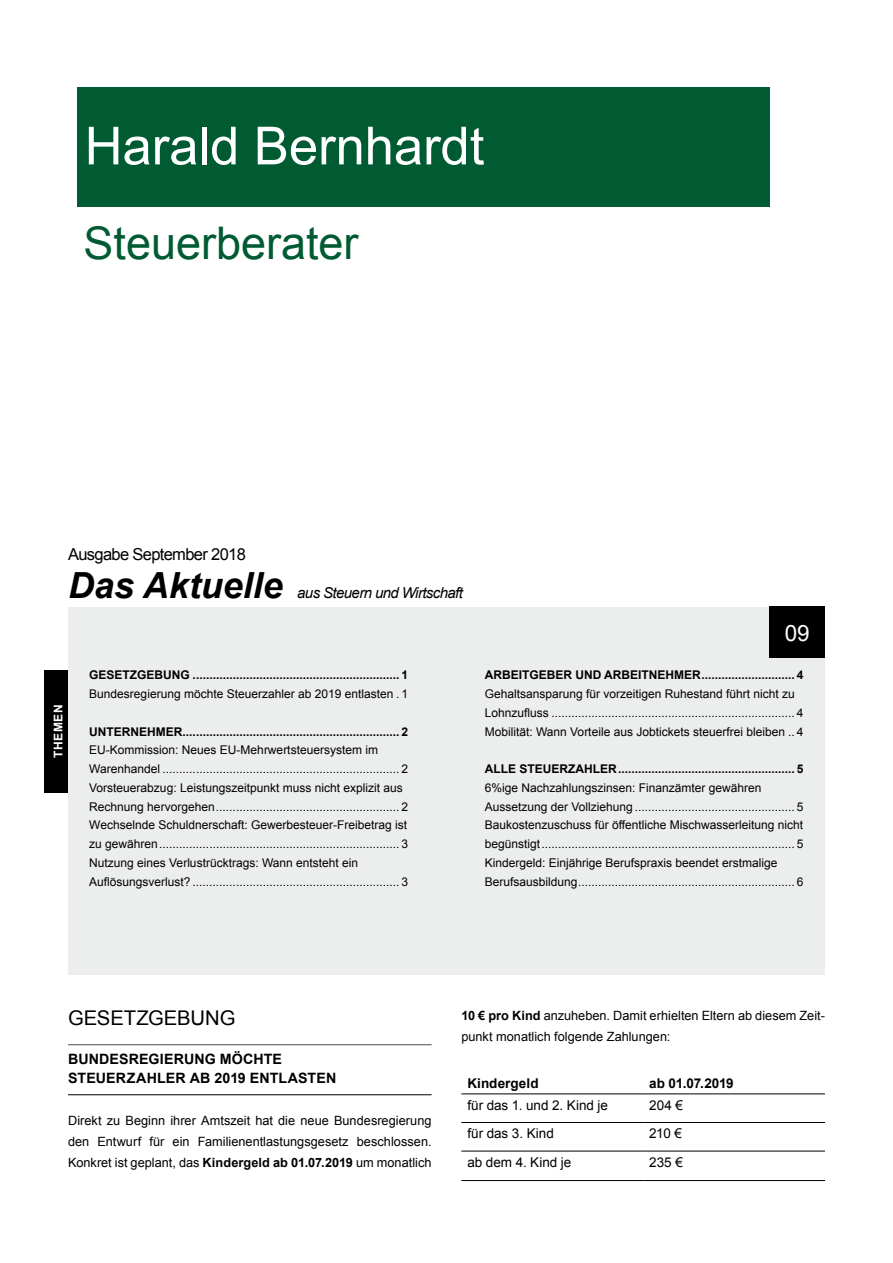
<style>
.page{position:relative;width:893px;height:1263px;background:#fff}
.page>*{position:absolute;margin:0;border:0;box-sizing:border-box;transform-origin:0 0}
.t1{font:52.5px "Arial";color:#fff}
.t2{font:45px "Arial";color:#005a32}
.t3{font:italic 700 36px "Arial";color:#000}
.t4{font:22.5px "Arial";color:#fff}
.t5{font:20.25px "Arial";color:#000}
.t6{font:16.5px "Arial";letter-spacing:-.04em;color:#000}
.t7{font:italic 15px "Arial";letter-spacing:-.04em;color:#000}
.t8{font:700 14.25px/19.5px "Arial";letter-spacing:.01em;color:#000}
.t9{font:13.5px "Arial";color:#000}
.t10{font:700 13.5px "Arial";letter-spacing:-.015em;color:#000}
.t11{font:700 13.5px "Arial";letter-spacing:.005em;color:#000}
.t12{font:12.75px/21px "Arial";color:#000;text-align:justify}
.t13{font:12px/18.8px "Arial";color:#000}
.t14{font:700 12px "Arial";color:#000}
.t15{font:700 12px "Arial";letter-spacing:.05em;color:#fff}
.s1{font-weight:700}
</style>
<div class="page">
<div style="left:77px;top:87px;width:693px;height:119px;background:#005a32"></div>
<div style="left:68px;top:607px;width:757px;height:367px;background:#eceded"></div>
<hr style="left:68px;top:1044px;width:364px;height:1px;background:#4b4b4d">
<hr style="left:68px;top:1094px;width:364px;height:1px;background:#000">
<hr style="left:461px;top:1093px;width:182px;height:1px;background:#000">
<hr style="left:643px;top:1093px;width:182px;height:1px;background:#000">
<hr style="left:461px;top:1122px;width:182px;height:1px;background:#000">
<hr style="left:643px;top:1122px;width:182px;height:1px;background:#000">
<hr style="left:461px;top:1151px;width:182px;height:1px;background:#000">
<hr style="left:461px;top:1180px;width:182px;height:1px;background:#000">
<hr style="left:643px;top:1151px;width:182px;height:1px;background:#000">
<hr style="left:643px;top:1180px;width:182px;height:1px;background:#000">
<div style="left:770px;top:607px;width:55px;height:51px;background:#000"></div>
<div style="left:45px;top:670px;width:23px;height:122px;background:#000"></div>
<h1 class="t1" style="left:85px;top:112px;width:401px">Harald Bernhardt</h1>
<h2 class="t2" style="left:84px;top:213px;width:276px">Steuerberater</h2>
<h3 class="t6" style="left:68px;top:544px;width:179px">Ausgabe September 2018</h3>
<h3 class="t3" style="left:68px;top:561px;width:216px">Das Aktuelle</h3>
<p class="t7" style="left:297px;top:583px;width:167px">aus Steuern und Wirtschaft</p>
<p class="t15" style="left:50px;top:758px;width:55px;rotate:-90deg">THEMEN</p>
<p class="t14" style="left:89px;top:667px;width:320px">GESETZGEBUNG .............................................................. 1</p>
<p class="t13" style="left:89px;top:685px;width:320px">Bundesregierung möchte Steuerzahler ab 2019 entlasten . 1</p>
<p class="t14" style="left:89px;top:723px;width:320px">UNTERNEHMER................................................................. 2</p>
<p class="t13" style="left:89px;top:741px;width:320px">EU-Kommission: Neues EU-Mehrwertsteuersystem im Warenhandel ....................................................................... 2<br>Vorsteuerabzug: Leistungszeitpunkt muss nicht explizit aus Rechnung hervorgehen....................................................... 2<br>Wechselnde Schuldnerschaft: Gewerbesteuer-Freibetrag ist zu gewähren........................................................................ 3<br>Nutzung eines Verlustrücktrags: Wann entsteht ein Auflösungsverlust? .............................................................. 3</p>
<h3 class="t4" style="left:785px;top:618px;width:27px">09</h3>
<p class="t14" style="left:485px;top:667px;width:320px">ARBEITGEBER UND ARBEITNEHMER............................ 4</p>
<p class="t13" style="left:485px;top:685px;width:320px">Gehaltsansparung für vorzeitigen Ruhestand führt nicht zu<br>Lohnzufluss ......................................................................... 4<br>Mobilität: Wann Vorteile aus Jobtickets steuerfrei bleiben .. 4</p>
<p class="t14" style="left:485px;top:761px;width:320px">ALLE STEUERZAHLER..................................................... 5</p>
<p class="t13" style="left:485px;top:778px;width:320px">6%ige Nachzahlungszinsen: Finanzämter gewähren Aussetzung der Vollziehung ................................................ 5<br>Baukostenzuschuss für öffentliche Mischwasserleitung nicht begünstigt............................................................................ 5<br>Kindergeld: Einjährige Berufspraxis beendet erstmalige Berufsausbildung................................................................. 6</p>
<h3 class="t5" style="left:68px;top:1005px;width:169px">GESETZGEBUNG</h3>
<p class="t8" style="left:68px;top:1049px;width:270px">BUNDESREGIERUNG MÖCHTE<br>STEUERZAHLER AB 2019 ENTLASTEN</p>
<p class="t12" style="left:68px;top:1110px;width:365px">Direkt zu Beginn ihrer Amtszeit hat die neue Bundesregierung den Entwurf für ein Familienentlastungsgesetz beschlossen.<br>Konkret ist geplant, das <span class="s1">Kindergeld ab 01.07.2019</span> um monatlich</p>
<p class="t12" style="left:461px;top:1005px;width:365px"><span class="s1">10 € pro Kind</span> anzuheben. Damit erhielten Eltern ab diesem Zeit&shy;punkt monatlich folgende Zahlungen:</p>
<p class="t11" style="left:467px;top:1075px;width:73px">Kindergeld</p>
<p class="t10" style="left:649px;top:1075px;width:86px">ab 01.07.2019</p>
<p class="t9" style="left:467px;top:1096px;width:142px">für das 1. und 2. Kind je</p>
<p class="t9" style="left:649px;top:1096px;width:35px">204 €</p>
<p class="t9" style="left:467px;top:1125px;width:88px">für das 3. Kind</p>
<p class="t9" style="left:649px;top:1125px;width:34px">210 €</p>
<p class="t9" style="left:467px;top:1153px;width:106px">ab dem 4. Kind je</p>
<p class="t9" style="left:649px;top:1153px;width:35px">235 €</p>
</div>
